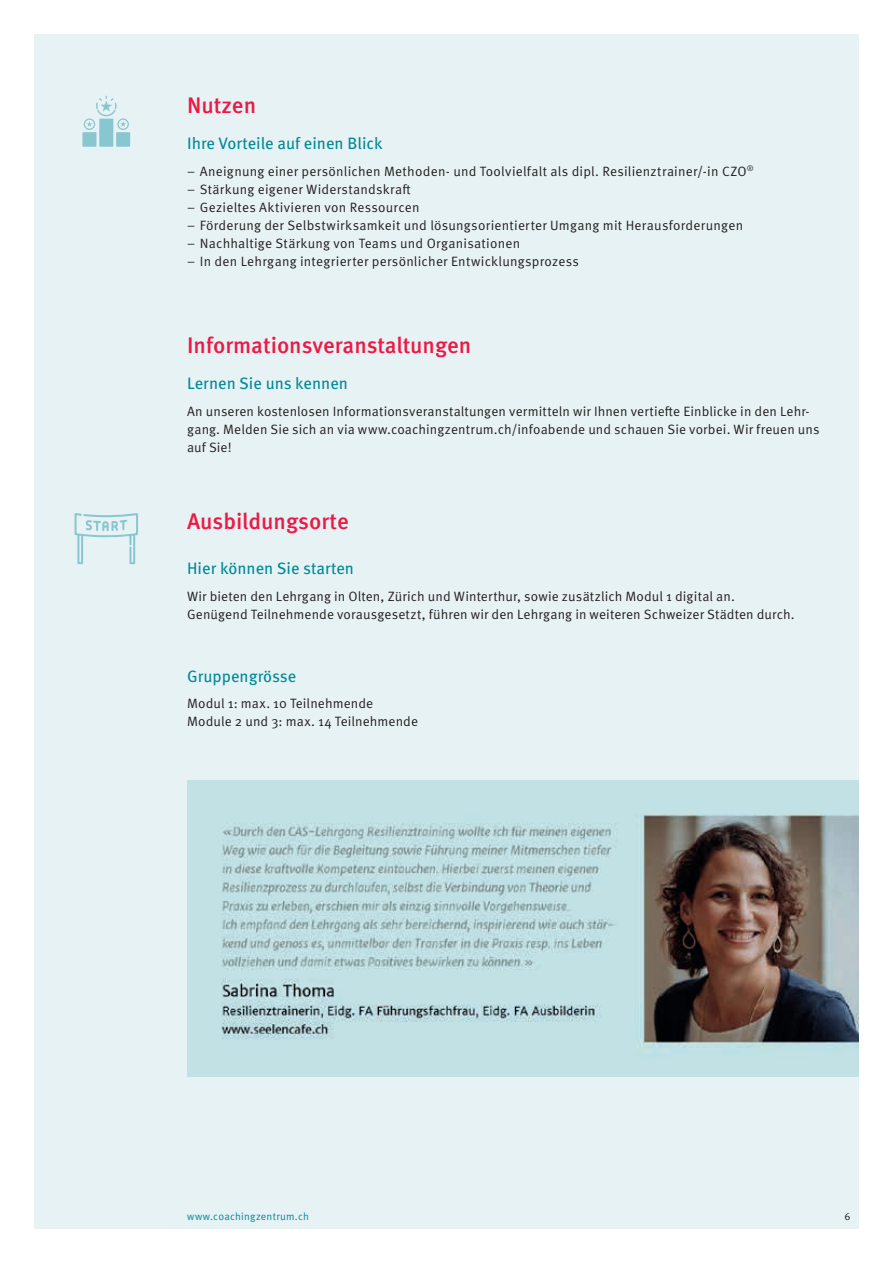
<style>
.page{position:relative;width:893px;height:1263px;background:#fff}
.page>*{position:absolute;margin:0;border:0;box-sizing:border-box;transform-origin:0 0}
.t1{font:500 22.5px "Meta OT";color:#ed1845}
.t2{font:16.5px "Meta OT";color:#008997}
.t3{font:13.5px/18px "Meta OT Norm";letter-spacing:.01em;color:#231f20}
.t4{font:10.5px "Meta OT Norm";letter-spacing:.015em;color:#008997}
.t5{font:10.5px "Meta OT Norm";color:#231f20}
</style>
<div class="page">
<div style="left:34px;top:34px;width:825px;height:1195px;background:#e7f2f5"></div>
<div style="left:99px;top:119px;width:14px;height:28px;background:#89c7d0"></div>
<div style="left:116px;top:132px;width:14px;height:15px;background:#89c7d0"></div>
<div style="left:82px;top:132px;width:14px;height:15px;background:#89c7d0"></div>
<svg style="left:84px;top:96px;width:45px;height:34px"></svg>
<svg style="left:75px;top:513px;width:63px;height:52px"></svg>
<img style="left:187px;top:780px;width:672px;height:297px">
<h1 class="t1" style="left:187px;top:91px;width:71px">Nutzen</h1>
<p class="t2" style="left:187px;top:133px;width:197px">Ihre Vorteile auf einen Blick</p>
<p class="t3" style="left:187px;top:162px;width:568px">– Aneignung einer persönlichen Methoden- und Toolvielfalt als dipl. Resilienztrainer/-in CZO<sup>®</sup></p>
<p class="t3" style="left:187px;top:180px;width:225px">– Stärkung eigener Widerstandskraft</p>
<p class="t3" style="left:187px;top:198px;width:234px">– Gezieltes Aktivieren von Ressourcen</p>
<p class="t3" style="left:187px;top:216px;width:558px">– Förderung der Selbstwirksamkeit und lösungsorientierter Umgang mit Herausforderungen</p>
<p class="t3" style="left:187px;top:234px;width:335px">– Nachhaltige Stärkung von Teams und Organisationen</p>
<p class="t3" style="left:187px;top:252px;width:393px">– In den Lehrgang integrierter persönlicher Entwicklungsprozess</p>
<h1 class="t1" style="left:187px;top:331px;width:286px">Informationsveranstaltungen</h1>
<p class="t2" style="left:187px;top:373px;width:162px">Lernen Sie uns kennen</p>
<p class="t3" style="left:187px;top:402px;width:634px">An unseren kostenlosen Informationsveranstaltungen vermitteln wir Ihnen vertiefte Einblicke in den Lehr&shy;gang. Melden Sie sich an via www.coachingzentrum.ch/infoabende und schauen Sie vorbei. Wir freuen uns auf Sie!</p>
<h1 class="t1" style="left:187px;top:507px;width:163px">Ausbildungsorte</h1>
<p class="t2" style="left:187px;top:558px;width:168px">Hier können Sie starten</p>
<p class="t3" style="left:187px;top:587px;width:609px">Wir bieten den Lehrgang in Olten, Zürich und Winterthur, sowie zusätzlich Modul 1 digital an.<br>Genügend Teilnehmende vorausgesetzt, führen wir den Lehrgang in weiteren Schweizer Städten durch.</p>
<p class="t2" style="left:187px;top:666px;width:111px">Gruppengrösse</p>
<p class="t3" style="left:187px;top:695px;width:232px">Modul 1: max. 10 Teilnehmende<br>Module 2 und 3: max. 14 Teilnehmende</p>
<p class="t4" style="left:187px;top:1210px;width:123px">www.coachingzentrum.ch</p>
<p class="t5" style="left:844px;top:1210px;width:8px">6</p>
</div>
